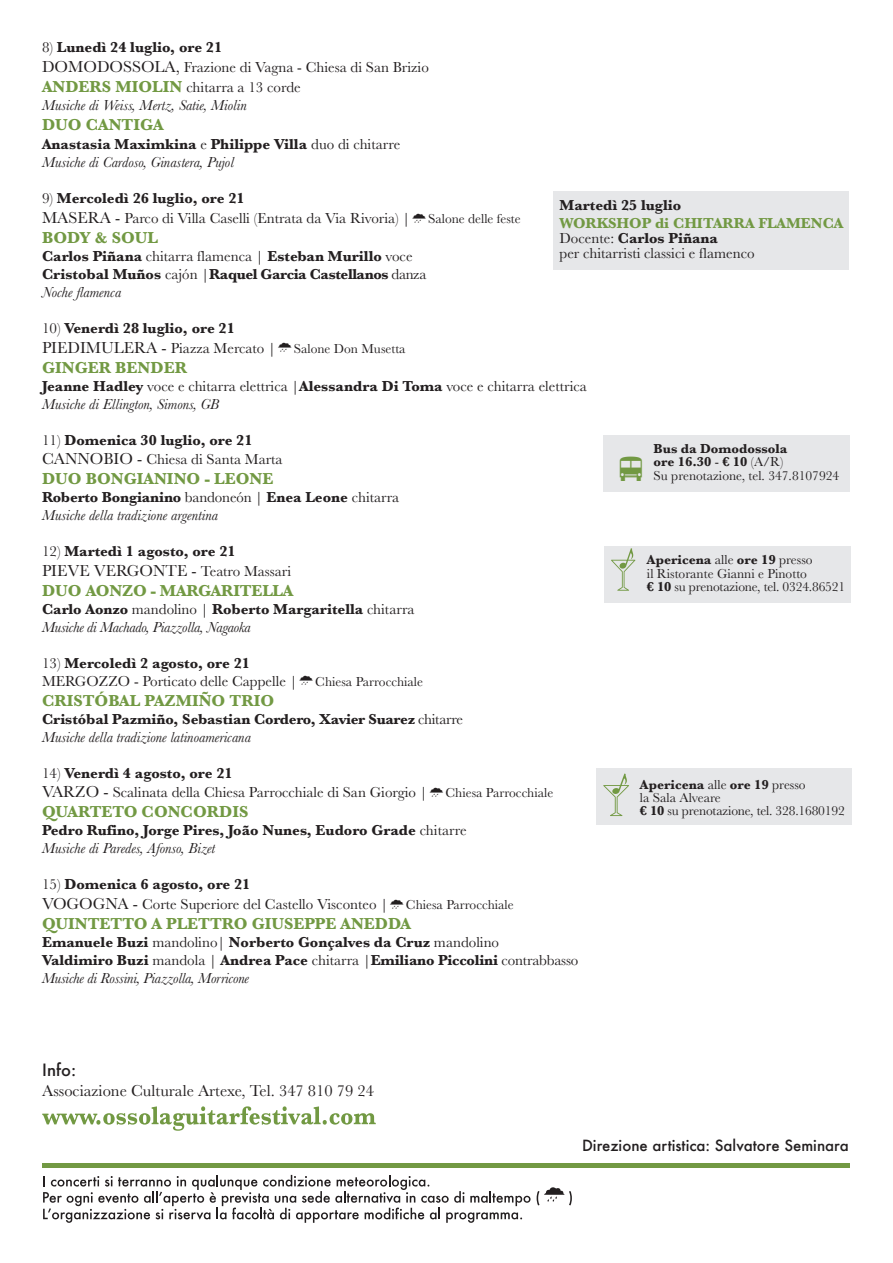
<style>
.page{position:relative;width:893px;height:1263px;background:#fff}
.page>*{position:absolute;margin:0;border:0;box-sizing:border-box;transform-origin:0 0}
.t1{font:700 16.5px/19.8px "Baskerville";color:#729943}
.t2{font:16.5px "Baskerville";color:#231f20}
.t3{font:500 16.5px "Futura";color:#231f20}
.t4{font:15px/19.8px "Baskerville";color:#231f20}
.t5{font:700 15px/18px "Baskerville";color:#231f20}
.t6{font:italic 15px/18px "Baskerville";color:#231f20}
.t7{font:500 15px "Futura";color:#231f20}
.t8{font:13.5px/13.5px "Baskerville";color:#231f20}
.s1{font-weight:700}
.s2{font-size:16.5px}
.s3{font-weight:700;font-size:16.5px;color:#729943}
.s4{font-weight:700;font-style:normal}
.s5{font-style:normal}
.s6{font-size:13.5px}
.s7{font-weight:400}
.s8{font-weight:400;font-style:italic}
.s9{font-size:15px}
.s10{font-style:italic}
.s11{font-weight:400;font-size:16.5px}
.s12{font-weight:400;color:#231f20}
.s13{font-weight:400;font-size:15px;color:#231f20}
.s14{font-weight:700;color:#729943}
</style>
<div class="page">
<div style="left:597px;top:768px;width:255px;height:57px;background:#e6e7e9"></div>
<div style="left:605px;top:546px;width:246px;height:56px;background:#e6e7e9"></div>
<div style="left:604px;top:435px;width:246px;height:57px;background:#e6e7e9"></div>
<svg style="left:611px;top:548px;width:24px;height:43px"></svg>
<div style="left:553px;top:191px;width:296px;height:79px;background:#e6e7e9"></div>
<svg style="left:603px;top:773px;width:26px;height:43px"></svg>
<hr style="left:43px;top:1163px;width:807px;height:4px;background:#729943">
<svg style="left:537px;top:1187px;width:35px;height:18px"></svg>
<svg style="left:43px;top:1175px;width:487px;height:48px"></svg>
<svg style="left:42px;top:1106px;width:334px;height:25px"></svg>
<p class="t4" style="left:42px;top:38px;width:388px">8) <span class="s1">Lunedì 24 luglio, ore 21<br></span><span class="s2">DOMODOSSOLA,</span> Frazione di Vagna - Chiesa di San Brizio<br><span class="s3">ANDERS MIOLIN</span> chitarra a 13 corde</p>
<p class="t6" style="left:42px;top:96px;width:206px">Musiche di Weiss, Mertz, Satie, Miolin</p>
<p class="t1" style="left:42px;top:114px;width:123px">DUO CANTIGA</p>
<p class="t6" style="left:42px;top:135px;width:360px"><span class="s4">Anastasia Maximkina</span> <span class="s5">e</span> <span class="s4">Philippe Villa</span> <span class="s5">duo di chitarre<br></span>Musiche di Cardoso, Ginastera, Pujol</p>
<p class="t4" style="left:42px;top:189px;width:480px">9) <span class="s1">Mercoledì 26 luglio, ore 21<br></span><span class="s2">MASERA -</span> Parco di Villa Caselli (Entrata da Via Rivoria) | <span class="s6">Salone delle feste</span></p>
<p class="t1" style="left:42px;top:228px;width:117px">BODY &amp; SOUL</p>
<p class="t5" style="left:42px;top:247px;width:386px">Carlos Piñana <span class="s7">chitarra flamenca |</span> Esteban Murillo <span class="s7">voce<br></span>Cristobal Muños <span class="s7">cajón |</span>Raquel Garcia Castellanos <span class="s7">danza<br></span><span class="s8">Noche flamenca</span></p>
<p class="t5" style="left:42px;top:319px;width:194px"><span class="s7">10)</span> Venerdì 28 luglio, ore 21</p>
<p class="t8" style="left:42px;top:342px;width:365px"><span class="s2">PIEDIMULERA -</span> <span class="s9">Piazza Mercato |</span> Salone Don Musetta</p>
<p class="t1" style="left:42px;top:357px;width:147px">GINGER BENDER</p>
<p class="t4" style="left:42px;top:377px;width:546px;line-height:18px"><span class="s1">Jeanne Hadley</span> voce e chitarra elettrica |<span class="s1">Alessandra Di Toma</span> voce e chitarra elettrica<br><span class="s10">Musiche di Ellington, Simons, GB</span></p>
<p class="t5" style="left:42px;top:430px;width:242px;line-height:19.8px"><span class="s7">11)</span> Domenica 30 luglio, ore 21<br><span class="s11">CANNOBIO -</span> <span class="s7">Chiesa di Santa Marta</span></p>
<p class="t1" style="left:42px;top:469px;width:233px">DUO BONGIANINO - LEONE</p>
<p class="t6" style="left:42px;top:488px;width:359px"><span class="s4">Roberto Bongianino</span> <span class="s5">bandoneón |</span> <span class="s4">Enea Leone</span> <span class="s5">chitarra<br></span>Musiche della tradizione argentina</p>
<p class="t5" style="left:42px;top:542px;width:195px"><span class="s7">12)</span> Martedì 1 agosto, ore 21</p>
<p class="t1" style="left:42px;top:561px;width:253px"><span class="s12">PIEVE VERGONTE -</span> <span class="s13">Teatro Massari<br></span>DUO AONZO - MARGARITELLA</p>
<p class="t6" style="left:42px;top:600px;width:374px"><span class="s4">Carlo Aonzo</span> <span class="s5">mandolino |</span> <span class="s4">Roberto Margaritella</span> <span class="s5">chitarra<br></span>Musiche di Machado, Piazzolla, Nagaoka</p>
<p class="t4" style="left:42px;top:654px;width:383px;line-height:18px">13) <span class="s1">Mercoledì 2 agosto, ore 21<br></span>MERGOZZO - Porticato delle Cappelle | <span class="s6">Chiesa Parrocchiale</span></p>
<p class="t1" style="left:42px;top:690px;width:234px">CRISTÓBAL PAZMIÑO TRIO</p>
<p class="t5" style="left:42px;top:710px;width:422px">Cristóbal Pazmiño, Sebastian Cordero, Xavier Suarez <span class="s7">chitarre<br></span><span class="s8">Musiche della tradizione latinoamericana</span></p>
<p class="t4" style="left:42px;top:763px;width:513px">14) <span class="s1">Venerdì 4 agosto, ore 21<br></span><span class="s2">VARZO -</span> Scalinata della Chiesa Parrocchiale di San Giorgio | <span class="s6">Chiesa Parrocchiale</span></p>
<p class="t1" style="left:42px;top:802px;width:208px">QUARTETO CONCORDIS</p>
<p class="t5" style="left:42px;top:821px;width:426px">Pedro Rufino, Jorge Pires, João Nunes, Eudoro Grade <span class="s7">chitarre<br></span><span class="s8">Musiche di Paredes, Afonso, Bizet</span></p>
<p class="t4" style="left:42px;top:875px;width:473px">15) <span class="s1">Domenica 6 agosto, ore 21<br></span><span class="s2">VOGOGNA -</span> Corte Superiore del Castello Visconteo | <span class="s6">Chiesa Parrocchiale</span></p>
<p class="t1" style="left:42px;top:914px;width:371px">QUINTETTO A PLETTRO GIUSEPPE ANEDDA</p>
<p class="t5" style="left:42px;top:933px;width:538px">Emanuele Buzi <span class="s7">mandolino|</span> Norberto Gonçalves da Cruz <span class="s7">mandolino<br></span>Valdimiro Buzi <span class="s7">mandola |</span> Andrea Pace <span class="s7">chitarra |</span>Emiliano Piccolini <span class="s7">contrabbasso<br></span><span class="s8">Musiche di Rossini, Piazzolla, Morricone</span></p>
<p class="t5" style="left:560px;top:196px;width:123px">Martedì 25 luglio</p>
<p class="t4" style="left:560px;top:216px;width:285px;line-height:15px"><span class="s14">WORKSHOP di CHITARRA FLAMENCA<br></span>Docente: <span class="s1">Carlos Piñana<br></span>per chitarristi classici e flamenco</p>
<p class="t8" style="left:654px;top:442px;width:187px"><span class="s1">Bus da Domodossola<br>ore 16.30</span> - <span class="s1">€ 10</span> (A/R)<br>Su prenotazione, tel. 347.8107924</p>
<p class="t8" style="left:647px;top:553px;width:200px"><span class="s1">Apericena</span> alle <span class="s1">ore 19</span> presso<br>il Ristorante Gianni e Pinotto<br><span class="s1">€ 10</span> su prenotazione, tel. 0324.86521</p>
<p class="t8" style="left:640px;top:778px;width:206px"><span class="s1">Apericena</span> alle <span class="s1">ore 19</span> presso<br>la Sala Alveare<br><span class="s1">€ 10</span> su prenotazione, tel. 328.1680192</p>
<p class="t3" style="left:42px;top:1058px;width:36px">Info:</p>
<p class="t2" style="left:42px;top:1080px;width:333px">Associazione Culturale Artexe, Tel. 347 810 79 24</p>
<p class="t7" style="left:582px;top:1135px;width:268px">Direzione artistica: Salvatore Seminara</p>
</div>
